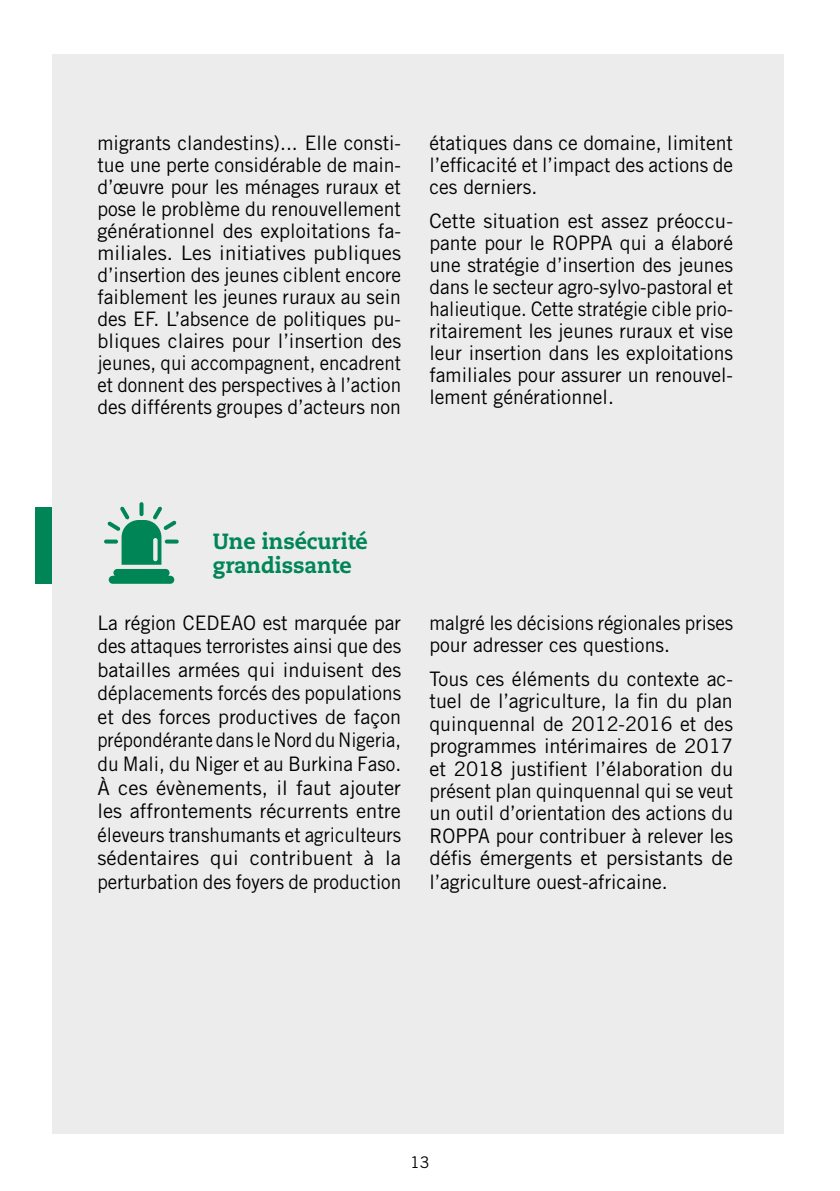
<style>
.page{position:relative;width:840px;height:1191px;background:#fff}
.page>*{position:absolute;margin:0;border:0;box-sizing:border-box;transform-origin:0 0}
.t1{font:800 22px/24px "Caecilia LT Std";letter-spacing:-.005em;color:#008556}
.t2{font:20px/22px "Trade Gothic";color:#000;text-align:justify}
.t3{font:20px/22.4px "Trade Gothic";color:#000;scale:.94 1}
.t4{font:16px "Trade Gothic";color:#000}
</style>
<div class="page">
<div style="left:35px;top:507px;width:668px;height:77px;background:#008556"></div>
<div style="left:52px;top:54px;width:726px;height:1079px;background:#ececed"></div>
<svg style="left:139px;top:502px;width:4px;height:14px"></svg>
<svg style="left:107px;top:506px;width:69px;height:78px"></svg>
<p class="t2" style="left:97px;top:132px;width:305px">migrants clandestins)... Elle consti&shy;tue une perte considérable de main&shy;d’œuvre pour les ménages ruraux et pose le problème du renouvellement générationnel des exploitations fa&shy;miliales. Les initiatives publiques d’insertion des jeunes ciblent encore faiblement les jeunes ruraux au sein des EF. L’absence de politiques pu&shy;bliques claires pour l’insertion des jeunes, qui accompagnent, encadrent et donnent des perspectives à l’action des différents groupes d’acteurs non</p>
<p class="t2" style="left:429px;top:132px;width:305px">étatiques dans ce domaine, limitent l’efficacité et l’impact des actions de ces derniers.</p>
<p class="t2" style="left:429px;top:209px;width:305px">Cette situation est assez préoccu&shy;pante pour le ROPPA qui a élaboré une stratégie d’insertion des jeunes dans le secteur agro-sylvo-pastoral et halieutique. Cette stratégie cible prio&shy;ritairement les jeunes ruraux et vise leur insertion dans les exploitations familiales pour assurer un renouvel&shy;lement générationnel.</p>
<p class="t1" style="left:213px;top:530px;width:156px">Une insécurité grandissante</p>
<p class="t2" style="left:97px;top:610px;width:305px;line-height:23.6px">La région CEDEAO est marquée par des attaques terroristes ainsi que des batailles armées qui induisent des déplacements forcés des populations et des forces productives de façon prépondérante dans le Nord du Nigeria, du Mali, du Niger et au Burkina Faso.<br>À ces évènements, il faut ajouter les affrontements récurrents entre éleveurs transhumants et agriculteurs sédentaires qui contribuent à la perturbation des foyers de production</p>
<p class="t3" style="left:429px;top:611px;width:324px">malgré les décisions régionales prises pour adresser ces questions.</p>
<p class="t2" style="left:429px;top:667px;width:305px;line-height:22.6px">Tous ces éléments du contexte ac&shy;tuel de l’agriculture, la fin du plan quinquennal de 2012-2016 et des programmes intérimaires de 2017 et 2018 justifient l’élaboration du présent plan quinquennal qui se veut un outil d’orientation des actions du ROPPA pour contribuer à relever les défis émergents et persistants de l’agriculture ouest-africaine.</p>
<p class="t4" style="left:410px;top:1152px;width:21px">13</p>
</div>
